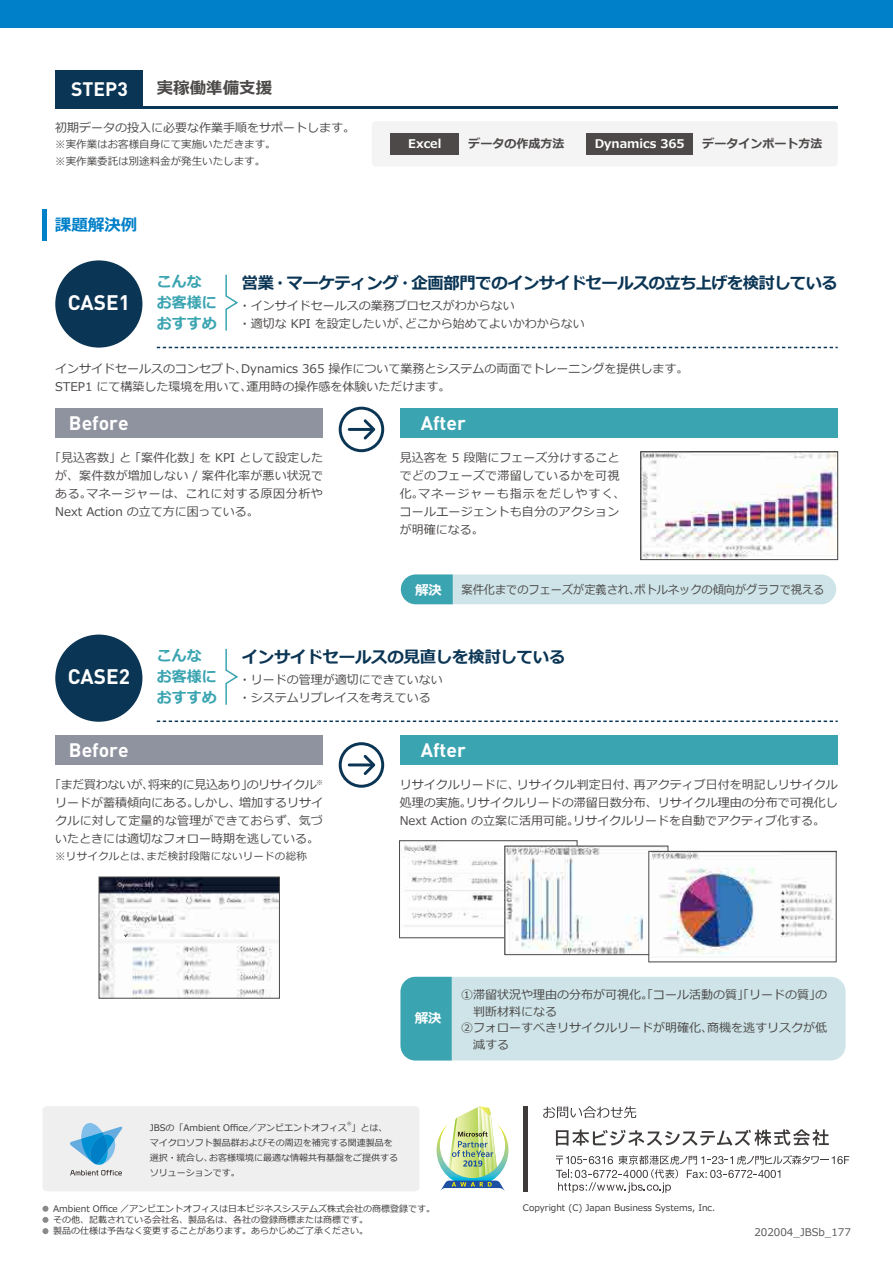
<style>
.page{position:relative;width:893px;height:1263px;background:#fff}
.page>*{position:absolute;margin:0;border:0;box-sizing:border-box;transform-origin:0 0}
.t1{font:700 20.85px "DIN Pro";color:#fff}
.t2{font:700 19.35px "DIN Pro";color:#fff}
.t3{font:700 16.5px "Meiryo";letter-spacing:-.04em;color:#0b3554}
.t4{font:700 16.5px "Meiryo";letter-spacing:-.02em;color:#0b3554}
.t5{font:700 16.5px "Meiryo";color:#4c4948}
.t6{font:700 16.5px "Meiryo";color:#0080c8}
.t7{font:700 15px/21px "Meiryo";color:#3ba4b1}
.t8{font:700 13.35px "Meiryo";color:#fff}
.t9{font:12px/18px "Meiryo";color:#4c4948}
.t10{font:12px/18px "Meiryo";letter-spacing:.02em;color:#4c4948}
.t11{font:12px "Meiryo";color:#4c4948;scale:.93 1}
.t12{font:700 12px "Meiryo";color:#4c4948}
.t13{font:700 12px "Meiryo";color:#fff}
.t14{font:10.5px/16.5px "Meiryo";color:#4c4948}
.t15{font:10.5px "Meiryo";letter-spacing:.02em;color:#494645}
.t16{font:10.5px "Meiryo";color:#595757}
.t17{font:9px/10.8px "Meiryo";color:#3e3a39}
.t18{font:9px/15px "Meiryo";color:#3d3a39}
.t19{font:4.35px "Meiryo";color:#3d3a39}
</style>
<div class="page">
<div style="left:0;top:0;width:893px;height:28px;background:#0080c8"></div>
<svg style="left:556px;top:1155px;width:293px;height:38px"></svg>
<svg style="left:556px;top:1129px;width:273px;height:17px"></svg>
<svg style="left:543px;top:1106px;width:93px;height:12px"></svg>
<hr style="left:523px;top:1106px;width:4px;height:85px;background:#3e3a39">
<svg style="left:42px;top:1206px;width:6px;height:28px"></svg>
<div style="left:43px;top:1106px;width:376px;height:85px;background:#efefef;border-radius:4px"></div>
<svg style="left:70px;top:1123px;width:53px;height:52px"></svg>
<img style="left:437px;top:1106px;width:71px;height:85px">
<hr style="left:43px;top:209px;width:4px;height:32px;background:#0080c8">
<div style="left:55px;top:70px;width:87px;height:38px;background:#0b3554"></div>
<hr style="left:55px;top:106px;width:783px;height:2px;background:#0b3554">
<div style="left:372px;top:121px;width:466px;height:45px;background:#f4f4f4;border-radius:4px"></div>
<div style="left:390px;top:133px;width:69px;height:22px;background:#4c4948"></div>
<div style="left:587px;top:133px;width:106px;height:22px;background:#4c4948"></div>
<div style="left:401px;top:574px;width:435px;height:30px;background:#cee4e8;border-radius:15px"></div>
<svg style="left:401px;top:574px;width:52px;height:30px;background:#49aab6"></svg>
<img style="left:642px;top:453px;width:194px;height:105px">
<div style="left:640px;top:451px;width:198px;height:109px;border:1px solid #4c4948"></div>
<div style="left:339px;top:742px;width:45px;height:46px;border:3px solid #0b3554;border-radius:50%"></div>
<hr style="left:349px;top:763px;width:24px;height:3px;background:#0b3554">
<svg style="left:361px;top:752px;width:17px;height:26px"></svg>
<div style="left:400px;top:977px;width:446px;height:83px;background:#cee4e8;border-radius:15px"></div>
<div style="left:400px;top:977px;width:52px;height:83px;background:#3ba4b1"></div>
<div style="left:55px;top:735px;width:268px;height:30px;background:#8f939f"></div>
<div style="left:400px;top:735px;width:438px;height:30px;background:#3ba4b1"></div>
<div style="left:339px;top:407px;width:45px;height:45px;border:3px solid #0b3554;border-radius:50%"></div>
<hr style="left:349px;top:428px;width:24px;height:3px;background:#0b3554">
<svg style="left:361px;top:417px;width:17px;height:25px"></svg>
<div style="left:55px;top:408px;width:268px;height:30px;background:#8f939f"></div>
<div style="left:400px;top:408px;width:438px;height:30px;background:#3ba4b1"></div>
<img style="left:101px;top:879px;width:177px;height:117px">
<div style="left:99px;top:877px;width:181px;height:121px;border:1px solid #4c4948"></div>
<img style="left:403px;top:844px;width:172px;height:92px">
<div style="left:399px;top:840px;width:178px;height:98px;border:1px solid #4c4948"></div>
<img style="left:507px;top:848px;width:159px;height:105px">
<div style="left:505px;top:846px;width:163px;height:109px;border:1px solid #4c4948"></div>
<img style="left:651px;top:853px;width:182px;height:102px">
<div style="left:648px;top:851px;width:188px;height:111px;border:1px solid #4c4948"></div>
<div style="left:55px;top:260px;width:87px;height:88px;background:#0b3554;border-radius:50%"></div>
<svg style="left:157px;top:347px;width:681px;height:1px"></svg>
<svg style="left:225px;top:274px;width:13px;height:57px"></svg>
<div style="left:55px;top:634px;width:87px;height:88px;background:#0b3554;border-radius:50%"></div>
<svg style="left:225px;top:648px;width:13px;height:57px"></svg>
<svg style="left:157px;top:720px;width:681px;height:2px"></svg>
<h2 class="t2" style="left:71px;top:73px;width:58px">STEP3</h2>
<h3 class="t5" style="left:157px;top:77px;width:117px">実稼働準備支援</h3>
<p class="t9" style="left:55px;top:119px;width:301px">初期データの投入に必要な作業手順をサポートします。</p>
<p class="t14" style="left:55px;top:137px;width:222px">※実作業はお客様自身にて実施いただきます。※実作業委託は別途料金が発生いたします。</p>
<h3 class="t6" style="left:55px;top:213px;width:84px">課題解決例</h3>
<p class="t13" style="left:408px;top:136px;width:35px">Excel</p>
<p class="t12" style="left:469px;top:136px;width:97px">データの作成方法</p>
<p class="t13" style="left:595px;top:136px;width:91px">Dynamics 365</p>
<p class="t12" style="left:703px;top:136px;width:122px">データインポート方法</p>
<h1 class="t1" style="left:68px;top:285px;width:64px">CASE1</h1>
<p class="t7" style="left:157px;top:272px;width:61px">こんなお客様におすすめ</p>
<h3 class="t3" style="left:242px;top:271px;width:597px">営業・マーケティング・企画部門でのインサイドセールスの立ち上げを検討している</h3>
<p class="t9" style="left:239px;top:297px;width:348px">・インサイドセールスの業務プロセスがわからない<br>・適切な KPI を設定したいが、どこから始めてよいかわからない</p>
<p class="t9" style="left:55px;top:360px;width:635px">インサイドセールスのコンセプト、Dynamics 365 操作について業務とシステムの両面でトレーニングを提供します。<br>STEP1 にて構築した環境を用いて、運用時の操作感を体験いただけます。</p>
<h2 class="t2" style="left:69px;top:407px;width:61px">Before</h2>
<p class="t9" style="left:55px;top:450px;width:269px;text-align:justify;text-indent:-6px">「見込客数」と「案件化数」を KPI として設定したが、案件数が増加しない / 案件化率が悪い状況である。マネージャーは、これに対する原因分析やNext Action の立て方に困っている。</p>
<p class="t10" style="left:400px;top:450px;width:227px">見込客を 5 段階にフェーズ分けすることでどのフェーズで滞留しているかを可視化。マネージャーも指示をだしやすく、コールエージェントも自分のアクションが明確になる。</p>
<h2 class="t2" style="left:421px;top:407px;width:47px">After</h2>
<h1 class="t1" style="left:68px;top:659px;width:64px">CASE2</h1>
<p class="t8" style="left:415px;top:580px;width:28px">解決</p>
<p class="t11" style="left:462px;top:581px;width:392px">案件化までのフェーズが定義され、ボトルネックの傾向がグラフで視える</p>
<p class="t7" style="left:157px;top:646px;width:46px">こんな</p>
<h3 class="t4" style="left:242px;top:645px;width:325px">インサイドセールスの見直しを検討している</h3>
<p class="t7" style="left:157px;top:667px;width:61px">お客様におすすめ</p>
<p class="t9" style="left:239px;top:671px;width:205px">・リードの管理が適切にできていない・システムリプレイスを考えている</p>
<h2 class="t2" style="left:69px;top:734px;width:61px">Before</h2>
<p class="t9" style="left:49px;top:777px;width:275px;text-align:center">「まだ買わないが、将来的に見込あり」のリサイクル<sup>※</sup>リードが蓄積傾向にある。しかし、増加するリサイクルに対して定量的な管理ができておらず、気づいたときには適切なフォロー時期を逃している。</p>
<p class="t15" style="left:55px;top:849px;width:253px">※リサイクルとは、まだ検討段階にないリードの総称</p>
<h2 class="t2" style="left:421px;top:734px;width:47px">After</h2>
<p class="t9" style="left:400px;top:777px;width:439px;text-align:justify">リサイクルリードに、リサイクル判定日付、再アクティブ日付を明記しリサイクル処理の実施。リサイクルリードの滞留日数分布、リサイクル理由の分布で可視化しNext Action の立案に活用可能。リサイクルリードを自動でアクティブ化する。</p>
<p class="t8" style="left:415px;top:1009px;width:28px">解決</p>
<p class="t9" style="left:461px;top:987px;width:367px;line-height:16.5px">①滞留状況や理由の分布が可視化「。コール活動の質「」リードの質」の　判断材料になる<br>②フォローすべきリサイクルリードが明確化、商機を逃すリスクが低　減する</p>
<p class="t18" style="left:150px;top:1120px;width:199px">JBSの「Ambient Office／アンビエントオフィス</p>
<p class="t19" style="left:347px;top:1120px;width:6px">®</p>
<p class="t18" style="left:150px;top:1120px;width:250px;text-indent:202px">」とは、マイクロソフト製品群およびその周辺を補完する関連製品を選択・統合し、お客様環境に最適な情報共有基盤をご提供するソリューションです。</p>
<p class="t17" style="left:53px;top:1203px;width:383px">Ambient Office ／アンビエントオフィスは日本ビジネスシステムズ株式会社の商標登録です。</p>
<p class="t17" style="left:523px;top:1203px;width:194px">Copyright (C) Japan Business Systems, Inc.</p>
<p class="t17" style="left:53px;top:1215px;width:316px">その他、記載されている会社名、製品名は、各社の登録商標または商標です。製品の仕様は予告なく変更することがあります。あらかじめご了承ください。</p>
<p class="t16" style="left:754px;top:1225px;width:98px">202004_JBSb_177</p>
</div>
